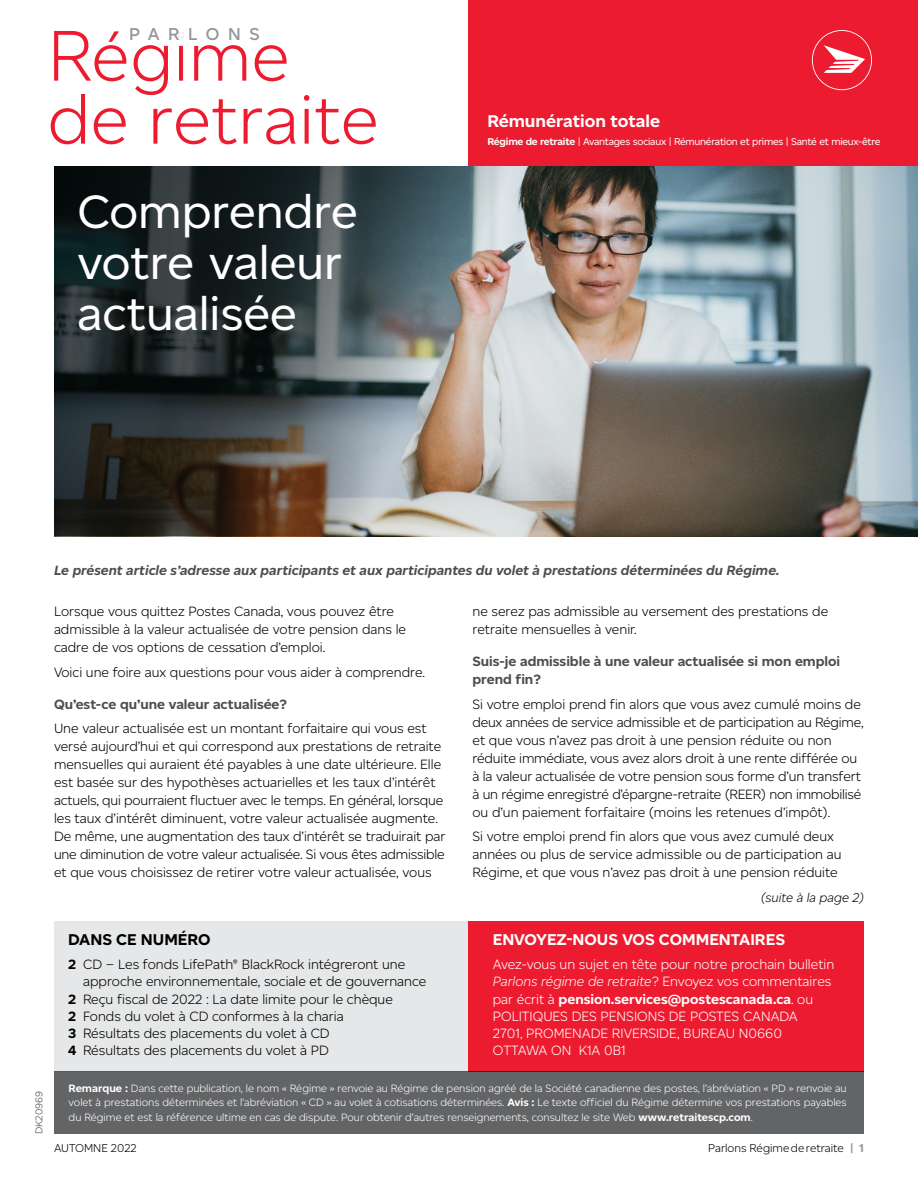
<style>
.page{position:relative;width:918px;height:1188px;background:#fff}
.page>*{position:absolute;margin:0;border:0;box-sizing:border-box;transform-origin:0 0}
.H1_-_Pension_Plan_Ne{font:300 72px/63px "Canadiana Display";letter-spacing:.015em;color:#ed1b30}
.H1_-_Main_Head_F{font:49.5px/51px "Canadiana Text";color:#fff}
.t1{font:700 18px "Canadiana Text";color:#fff}
.H1_-_Pension_Plan_Ne-2{font:600 17.25px "Canadiana Display";letter-spacing:.5em;color:#939598}
.TOC___Feedback_Head{font:700 16.5px "Canadiana Text";color:#fff}
.TOC___Feedback_Head-2{font:700 16.5px "Canadiana Text";color:#000}
.Body_F{font:300 14.25px/18px "Canadiana Text";color:#000}
.TOC___Feedback_Text{font:300 14.25px/17.2px "Canadiana Text";color:#000}
.TOC___Feedback_Text-2{font:300 14.25px/17.2px "Canadiana Text";color:#fff}
.Body_F-2{font:italic 700 14.25px "Canadiana Text";color:#4d4d4f}
.Subhead_F{font:700 14.25px/18px "Canadiana Text";color:#4d4d4f}
.Continued_on_from_pa{font:italic 300 13.5px "Canadiana Text";color:#000}
.t2{font:300 12px "Canadiana Text";color:#000}
.Note_Discalimer{font:300 11.25px/14.2px "Canadiana Text";color:#fff;text-align:justify}
.t3{font:10.5px "Canadiana Text";letter-spacing:-.02em;color:#fff}
.t4{font:300 10.5px "Canadiana Text";color:#4d4d4f}
.s1{font-weight:700}
.s2{font-style:italic}
.s3{font-weight:700;color:#939598}
</style>
<div class="page">
<div style="left:469px;top:0;width:449px;height:167px;background:#ed1b30"></div>
<div style="left:54px;top:921px;width:415px;height:150px;background:#e6e7e8"></div>
<div style="left:469px;top:921px;width:395px;height:150px;background:#ed1b30"></div>
<div style="left:54px;top:1071px;width:810px;height:63px;background:#636466"></div>
<svg style="left:812px;top:30px;width:60px;height:60px"></svg>
<img style="left:54px;top:166px;width:864px;height:370px">
<p class="H1_-_Pension_Plan_Ne-2" style="left:129px;top:25px;width:132px">PARLONS</p>
<p class="H1_-_Pension_Plan_Ne" style="left:48px;top:25px;width:332px">Régime de retraite</p>
<p class="H1_-_Main_Head_F" style="left:77px;top:185px;width:282px">Comprendre votre valeur actualisée</p>
<p class="t1" style="left:487px;top:111px;width:174px">Rémunération totale</p>
<p class="t3" style="left:487px;top:136px;width:395px"><span class="s1">Régime de retraite</span> | Avantages sociaux | Rémunération et primes | Santé et mieux-être</p>
<p class="t4" style="left:33px;top:1134px;width:45px;rotate:-90deg">DK20969</p>
<p class="Body_F-2" style="left:54px;top:561px;width:727px">Le présent article s’adresse aux participants et aux participantes du volet à prestations déterminées du Régime.</p>
<p class="Body_F" style="left:54px;top:602px;width:354px">Lorsque vous quittez Postes Canada, vous pouvez être admissible à la valeur actualisée de votre pension dans le cadre de vos options de cessation d’emploi.</p>
<p class="Body_F" style="left:54px;top:663px;width:373px">Voici une foire aux questions pour vous aider à comprendre.</p>
<p class="Subhead_F" style="left:54px;top:695px;width:235px">Qu’est-ce qu’une valeur actualisée?</p>
<p class="Body_F" style="left:54px;top:719px;width:393px">Une valeur actualisée est un montant forfaitaire qui vous est versé aujourd’hui et qui correspond aux prestations de retraite mensuelles qui auraient été payables à une date ultérieure. Elle est basée sur des hypothèses actuarielles et les taux d’intérêt actuels, qui pourraient fluctuer avec le temps. En général, lorsque les taux d’intérêt diminuent, votre valeur actualisée augmente.<br>De même, une augmentation des taux d’intérêt se traduirait par une diminution de votre valeur actualisée. Si vous êtes admissible et que vous choisissez de retirer votre valeur actualisée, vous</p>
<p class="Body_F" style="left:472px;top:602px;width:357px">ne serez pas admissible au versement des prestations de retraite mensuelles à venir.</p>
<p class="Subhead_F" style="left:472px;top:652px;width:369px">Suis-je admissible à une valeur actualisée si mon emploi prend fin?</p>
<p class="Body_F" style="left:472px;top:695px;width:393px">Si votre emploi prend fin alors que vous avez cumulé moins de deux années de service admissible et de participation au Régime, et que vous n’avez pas droit à une pension réduite ou non réduite immédiate, vous avez alors droit à une rente différée ou à la valeur actualisée de votre pension sous forme d’un transfert à un régime enregistré d’épargne-retraite (REER) non immobilisé ou d’un paiement forfaitaire (moins les retenues d’impôt).</p>
<p class="Body_F" style="left:472px;top:827px;width:371px">Si votre emploi prend fin alors que vous avez cumulé deux années ou plus de service admissible ou de participation au<br>Régime, et que vous n’avez pas droit à une pension réduite</p>
<p class="Continued_on_from_pa" style="left:761px;top:890px;width:105px">(suite à la page 2)</p>
<p class="TOC___Feedback_Head-2" style="left:68px;top:930px;width:144px">DANS CE NUMÉRO</p>
<p class="TOC___Feedback_Text" style="left:83px;top:956px;width:345px;text-indent:-15px"><span class="s1">2</span> CD – Les fonds LifePath® BlackRock intégreront une approche environnementale, sociale et de gouvernance</p>
<p class="TOC___Feedback_Text" style="left:68px;top:990px;width:326px"><span class="s1">2</span> Reçu fiscal de 2022 : La date limite pour le chèque</p>
<p class="TOC___Feedback_Text" style="left:68px;top:1007px;width:277px"><span class="s1">2</span> Fonds du volet à CD conformes à la charia</p>
<p class="TOC___Feedback_Text" style="left:68px;top:1025px;width:263px"><span class="s1">3</span> Résultats des placements du volet à CD</p>
<p class="TOC___Feedback_Text" style="left:68px;top:1042px;width:262px"><span class="s1">4</span> Résultats des placements du volet à PD</p>
<p class="TOC___Feedback_Head" style="left:493px;top:930px;width:294px">ENVOYEZ-NOUS VOS COMMENTAIRES</p>
<p class="TOC___Feedback_Text-2" style="left:493px;top:956px;width:343px">Avez-vous un sujet en tête pour notre prochain bulletin <span class="s2">Parlons régime de retraite</span>? Envoyez vos commentaires par écrit à <span class="s1">pension.services@postescanada.ca</span>. ou POLITIQUES DES PENSIONS DE POSTES CANADA<br>2701, PROMENADE RIVERSIDE, BUREAU N0660<br>OTTAWA ON K1A 0B1</p>
<p class="Note_Discalimer" style="left:69px;top:1081px;width:780px"><span class="s1">Remarque :</span> Dans cette publication, le nom « Régime » renvoie au Régime de pension agréé de la Société canadienne des postes, l’abréviation « PD » renvoie au volet à prestations déterminées et l’abréviation « CD » au volet à cotisations déterminées. <span class="s1">Avis :</span> Le texte officiel du Régime détermine vos prestations payables du Régime et est la référence ultime en cas de dispute. Pour obtenir d’autres renseignements, consultez le site Web <span class="s1">www.retraitescp.com</span>.</p>
<p class="t2" style="left:54px;top:1141px;width:84px">AUTOMNE 2022</p>
<p class="t2" style="left:708px;top:1141px;width:157px">Parlons Régimederetraite <span class="s3">| 1</span></p>
</div>
